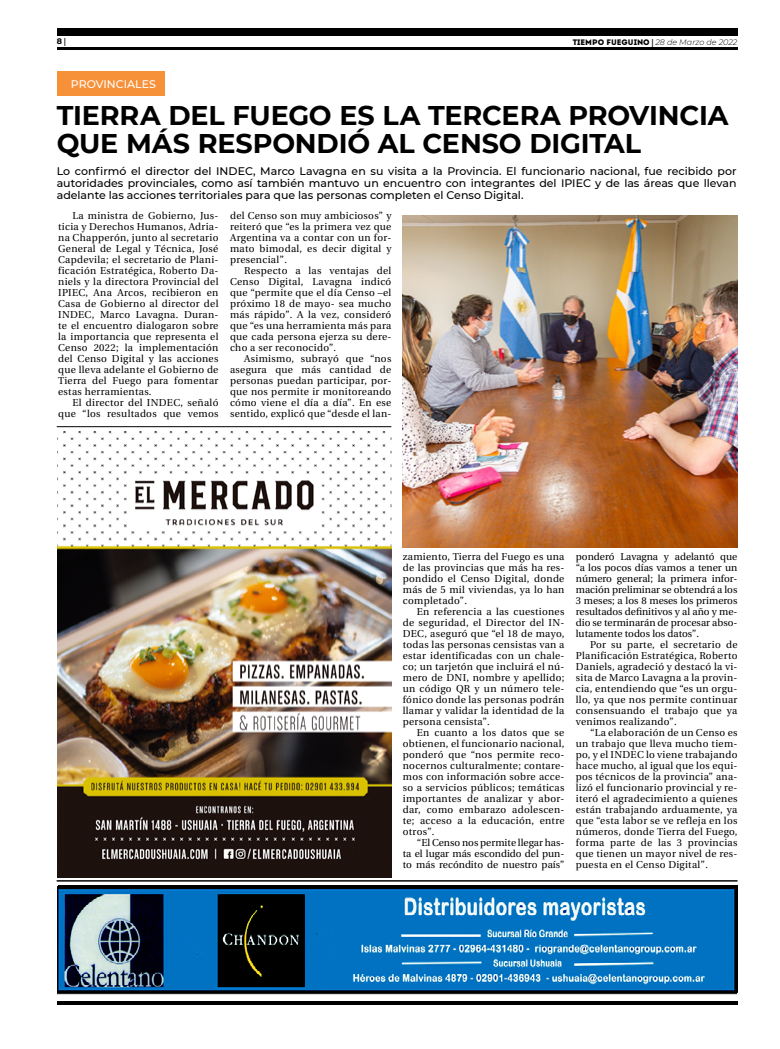
<style>
.page{position:relative;width:780px;height:1049px;background:#fff}
.page>*{position:absolute;margin:0;border:0;box-sizing:border-box;transform-origin:0 0}
.t1{font:700 27px/28px "Montserrat";letter-spacing:-.005em;color:#000}
.t2{font:500 11px/12px "Montserrat";color:#000;text-align:justify}
.t3{font:500 11px "Montserrat";color:#fff}
.t4{font:10px/11px "Utopia";letter-spacing:.03em;color:#000;text-align:justify}
.t5{font:italic 300 8px "Montserrat";color:#000}
.t6{font:700 8px "Montserrat";color:#000}
.s1{font-family:"Utopia"}
.s2{font-family:"Intro";font-weight:400;font-style:normal}
.s3{font-family:"Utopia";font-weight:700;font-style:normal}
</style>
<div class="page">
<hr style="left:57px;top:48px;width:680px;height:2px;background:#000">
<div style="left:57px;top:28px;width:680px;height:7px;background:#000"></div>
<hr style="left:57px;top:1001px;width:680px;height:4px;background:#000">
<img style="left:57px;top:886px;width:679px;height:109px">
<hr style="left:57px;top:880px;width:680px;height:1px;background:#000">
<div style="left:57px;top:72px;width:107px;height:24px;background:#f79139"></div>
<img style="left:403px;top:215px;width:334px;height:333px">
<img style="left:57px;top:432px;width:334px;height:445px">
<hr style="left:57px;top:426px;width:334px;height:1px;background:#000">
<p class="t6" style="left:57px;top:35px;width:11px">8 <span class="s1">|</span></p>
<p class="t5" style="left:572px;top:36px;width:166px"><span class="s2">TIEMPO FUEGUINO</span> <span class="s3">|</span> 28 de Marzo de 2022</p>
<p class="t3" style="left:71px;top:76px;width:86px">PROVINCIALES</p>
<h1 class="t1" style="left:57px;top:100px;width:673px">TIERRA DEL FUEGO ES LA TERCERA PROVINCIA<br>QUE MÁS RESPONDIÓ AL CENSO DIGITAL</h1>
<p class="t2" style="left:57px;top:165px;width:681px">Lo confirmó el director del INDEC, Marco Lavagna en su visita a la Provincia. El funcionario nacional, fue recibido por autoridades provinciales, como así también mantuvo un encuentro con integrantes del IPIEC y de las áreas que llevan adelante las acciones territoriales para que las personas completen el Censo Digital.</p>
<p class="t4" style="left:58px;top:210px;width:162px;text-indent:14px">La ministra de Gobierno, Jus&shy;ticia y Derechos Humanos, Adria&shy;na Chapperón, junto al secretario General de Legal y Técnica, José Capdevila; el secretario de Plani&shy;ficación Estratégica, Roberto Da&shy;niels y la directora Provincial del IPIEC, Ana Arcos, recibieron en Casa de Gobierno al director del INDEC, Marco Lavagna. Duran&shy;te el encuentro dialogaron sobre la importancia que representa el Censo 2022; la implementación del Censo Digital y las acciones que lleva adelante el Gobierno de Tierra del Fuego para fomentar estas herramientas.</p>
<p class="t4" style="left:58px;top:397px;width:162px;text-align:right">El director del INDEC, señaló que “los resultados que vemos</p>
<p class="t4" style="left:230px;top:210px;width:163px">del Censo son muy ambiciosos” y reiteró que “es la primera vez que Argentina va a contar con un for&shy;mato bimodal, es decir digital y presencial”.</p>
<p class="t4" style="left:230px;top:265px;width:163px;text-indent:14px">Respecto a las ventajas del Censo Digital, Lavagna indicó que “permite que el día Censo –el próximo 18 de mayo- sea mucho más rápido”. A la vez, consideró que “es una herramienta más para que cada persona ejerza su dere&shy;cho a ser reconocido”.</p>
<p class="t4" style="left:230px;top:353px;width:163px;text-indent:14px">Asimismo, subrayó que “nos asegura que más cantidad de personas puedan participar, por&shy;que nos permite ir monitoreando cómo viene el día a día”. En ese sentido, explicó que “desde el lan-</p>
<p class="t4" style="left:403px;top:551px;width:163px">zamiento, Tierra del Fuego es una de las provincias que más ha res&shy;pondido el Censo Digital, donde más de 5 mil viviendas, ya lo han completado”.</p>
<p class="t4" style="left:403px;top:606px;width:163px;text-indent:14px">En referencia a las cuestiones de seguridad, el Director del IN-DEC, aseguró que “el 18 de mayo, todas las personas censistas van a estar identificadas con un chale&shy;co; un tarjetón que incluirá el nú&shy;mero de DNI, nombre y apellido; un código QR y un número tele&shy;fónico donde las personas podrán llamar y validar la identidad de la persona censista”.</p>
<p class="t4" style="left:403px;top:727px;width:163px;text-indent:14px">En cuanto a los datos que se obtienen, el funcionario nacional, ponderó que “nos permite reco&shy;nocernos culturalmente; contare&shy;mos con información sobre acce&shy;so a servicios públicos; temáticas importantes de analizar y abor&shy;dar, como embarazo adolescen&shy;te; acceso a la educación, entre otros”.</p>
<p class="t4" style="left:403px;top:837px;width:163px;text-indent:14px">“El Censo nos permite llegar has&shy;ta el lugar más escondido del pun&shy;to más recóndito de nuestro país”</p>
<p class="t4" style="left:575px;top:551px;width:163px">ponderó Lavagna y adelantó que “a los pocos días vamos a tener un número general; la primera infor&shy;mación preliminar se obtendrá a los 3 meses; a los 8 meses los primeros resultados definitivos y al año y me&shy;dio se terminarán de procesar abso&shy;lutamente todos los datos”.</p>
<p class="t4" style="left:575px;top:639px;width:163px;text-indent:14px">Por su parte, el secretario de Planificación Estratégica, Roberto Daniels, agradeció y destacó la vi&shy;sita de Marco Lavagna a la provin&shy;cia, entendiendo que “es un orgu&shy;llo, ya que nos permite continuar consensuando el trabajo que ya venimos realizando”.</p>
<p class="t4" style="left:575px;top:727px;width:163px;text-indent:14px">“La elaboración de un Censo es un trabajo que lleva mucho tiem&shy;po, y el INDEC lo viene trabajando hace mucho, al igual que los equi&shy;pos técnicos de la provincia” ana&shy;lizó el funcionario provincial y re&shy;iteró el agradecimiento a quienes están trabajando arduamente, ya que “esta labor se ve refleja en los números, donde Tierra del Fuego, forma parte de las 3 provincias que tienen un mayor nivel de res&shy;puesta en el Censo Digital”.</p>
</div>
